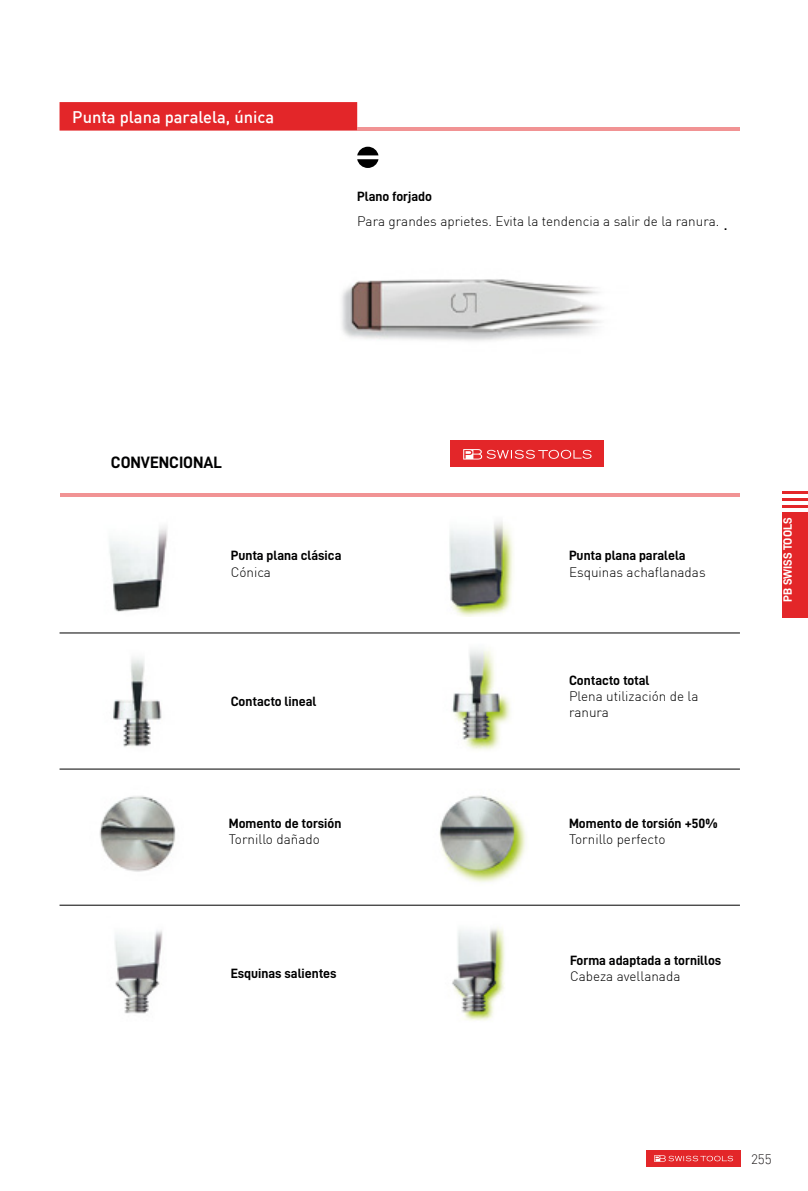
<style>
.page{position:relative;width:808px;height:1191px;background:#fff}
.page>*{position:absolute;margin:0;border:0;box-sizing:border-box;transform-origin:0 0}
.t1{font:500 16.5px "DIN";color:#fff}
.t2{font:16.5px "D DIN Bold";color:#000001}
.t3{font:300 13.5px/16.2px "DIN";color:#000001}
.t4{font:13.5px "D DIN Bold";color:#000001}
.t5{font:300 13.5px "DIN";color:#231f20}
.t6{font:500 13.5px "DIN";color:#000}
.t7{font:12px "D DIN Bold";color:#fff}
</style>
<div class="page">
<div style="left:782px;top:491px;width:26px;height:126px;background:#e32629"></div>
<div style="left:646px;top:1149px;width:95px;height:17px;background:#e32629"></div>
<svg style="left:654px;top:1155px;width:79px;height:6px"></svg>
<hr style="left:782px;top:494px;width:26px;height:3px;background:#fff">
<hr style="left:782px;top:501px;width:26px;height:3px;background:#fff">
<hr style="left:782px;top:509px;width:26px;height:3px;background:#fff">
<div style="left:60px;top:102px;width:297px;height:29px;background:#e32629"></div>
<svg style="left:357px;top:147px;width:21px;height:21px"></svg>
<hr style="left:60px;top:632px;width:170px;height:1px;background:#000">
<hr style="left:230px;top:632px;width:170px;height:1px;background:#000">
<hr style="left:400px;top:632px;width:170px;height:1px;background:#000">
<hr style="left:570px;top:632px;width:170px;height:1px;background:#000">
<hr style="left:60px;top:769px;width:170px;height:1px;background:#000">
<hr style="left:230px;top:769px;width:170px;height:1px;background:#000">
<hr style="left:400px;top:769px;width:170px;height:1px;background:#000">
<hr style="left:570px;top:769px;width:170px;height:1px;background:#000">
<hr style="left:60px;top:905px;width:170px;height:1px;background:#000">
<hr style="left:230px;top:905px;width:170px;height:1px;background:#000">
<hr style="left:400px;top:905px;width:170px;height:1px;background:#000">
<hr style="left:570px;top:905px;width:170px;height:1px;background:#000">
<div style="left:451px;top:440px;width:153px;height:27px;background:#e32629"></div>
<svg style="left:463px;top:449px;width:128px;height:10px"></svg>
<img style="left:109px;top:527px;width:59px;height:85px">
<img style="left:449px;top:521px;width:64px;height:95px">
<img style="left:113px;top:658px;width:49px;height:89px">
<img style="left:452px;top:649px;width:59px;height:101px">
<img style="left:99px;top:796px;width:77px;height:76px">
<img style="left:439px;top:795px;width:87px;height:88px">
<img style="left:115px;top:930px;width:48px;height:84px">
<img style="left:452px;top:927px;width:53px;height:94px">
<img style="left:341px;top:279px;width:260px;height:62px">
<hr style="left:61px;top:493px;width:679px;height:3px;background:#f19394">
<hr style="left:357px;top:128px;width:383px;height:3px;background:#f19394">
<p class="t1" style="left:72px;top:106px;width:203px">Punta plana paralela, única</p>
<p class="t4" style="left:357px;top:189px;width:76px">Plano forjado</p>
<p class="t3" style="left:357px;top:212px;width:364px">Para grandes aprietes. Evita la tendencia a salir de la ranura.</p>
<p class="t6" style="left:724px;top:216px;width:5px">.</p>
<p class="t2" style="left:111px;top:453px;width:113px">CONVENCIONAL</p>
<p class="t4" style="left:231px;top:548px;width:112px">Punta plana clásica</p>
<p class="t3" style="left:231px;top:563px;width:42px">Cónica</p>
<p class="t4" style="left:231px;top:694px;width:87px">Contacto lineal</p>
<p class="t4" style="left:229px;top:815px;width:114px">Momento de torsión</p>
<p class="t3" style="left:229px;top:831px;width:93px">Tornillo dañado</p>
<p class="t4" style="left:231px;top:965px;width:107px">Esquinas salientes</p>
<p class="t4" style="left:569px;top:548px;width:118px">Punta plana paralela</p>
<p class="t3" style="left:569px;top:563px;width:138px">Esquinas achaflanadas</p>
<p class="t4" style="left:569px;top:673px;width:82px">Contacto total</p>
<p class="t3" style="left:569px;top:688px;width:131px">Plena utilización de la ranura</p>
<p class="t4" style="left:569px;top:815px;width:150px">Momento de torsión +50%</p>
<p class="t3" style="left:569px;top:831px;width:98px">Tornillo perfecto</p>
<p class="t4" style="left:570px;top:952px;width:153px">Forma adaptada a tornillos</p>
<p class="t3" style="left:570px;top:968px;width:112px">Cabeza avellanada</p>
<p class="t7" style="left:781px;top:602px;width:86px;rotate:-90deg">PB SWISS TOOLS</p>
<p class="t5" style="left:751px;top:1150px;width:22px">255</p>
</div>
